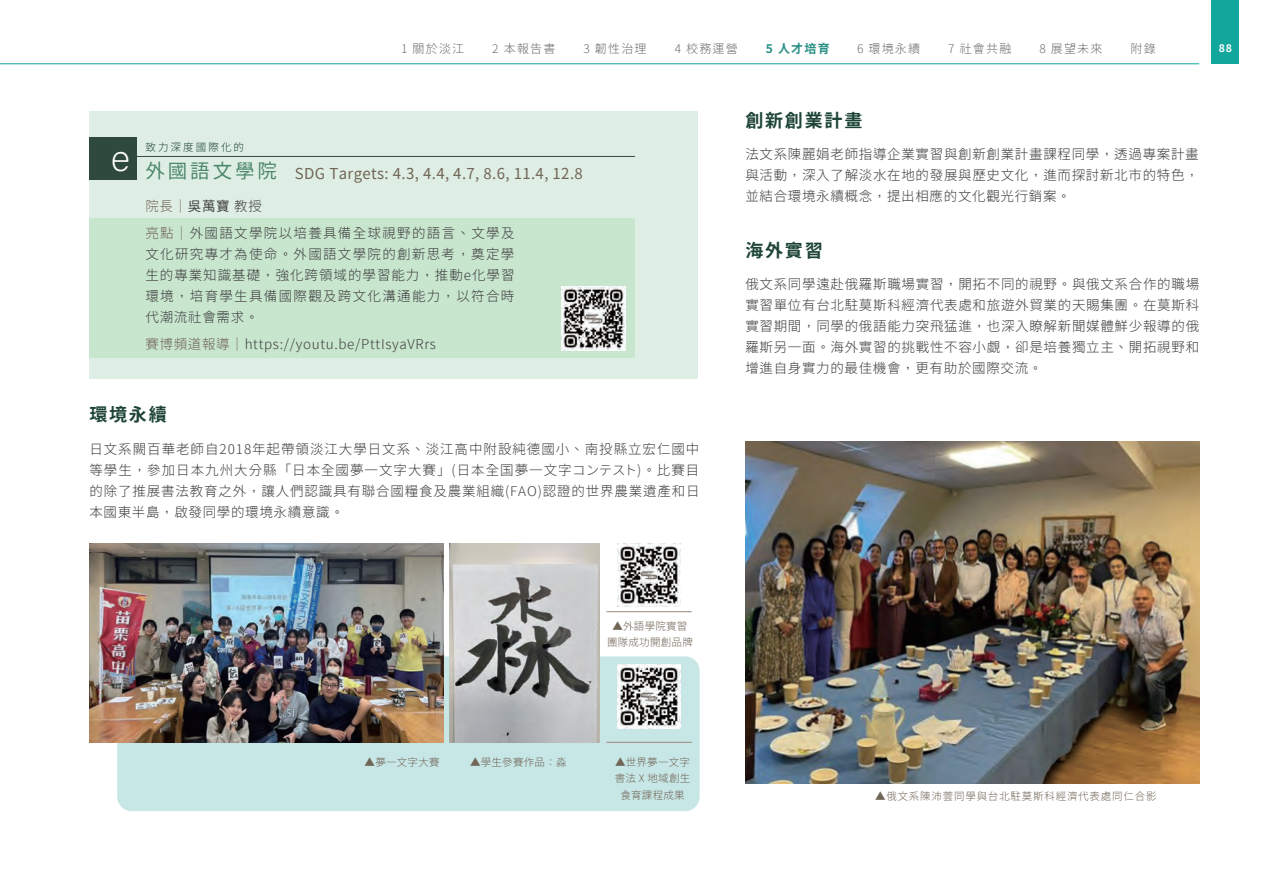
<style>
.page{position:relative;width:1263px;height:893px;background:#fff}
.page>*{position:absolute;margin:0;border:0;box-sizing:border-box;transform-origin:0 0}
.t1{font:19.5px "Taipei Sans TC Beta";letter-spacing:.15em;color:#4c876b}
.t2{font:700 18px "Taipei Sans TC Beta";letter-spacing:.1em;color:#1e4438}
.t3{font:15px "Taipei Sans TC Beta";letter-spacing:.025em;color:#716557}
.t4{font:300 13.5px/21px "Taipei Sans TC Beta";letter-spacing:.05em;color:#3e3e3f;text-align:justify}
.t5{font:300 13.5px/27px "Taipei Sans TC Beta";letter-spacing:.1em;color:#3e3e3f}
.t6{font:300 12px "Taipei Sans TC Beta";letter-spacing:.1em;color:#6c6d70}
.t7{font:700 12px "Taipei Sans TC Beta";color:#299085}
.t8{font:300 10.5px/16.5px "Taipei Sans TC Beta";letter-spacing:.025em;color:#716557;text-align:center}
.t9{font:300 10.5px "Taipei Sans TC Beta";letter-spacing:.075em;color:#716557}
.t10{font:300 10.5px "Taipei Sans TC Beta";letter-spacing:.2em;color:#1e4438}
.t11{font:700 10.5px "Taipei Sans TC Beta";color:#fff}
.s1{color:#716557}
.s2{font-weight:400}
</style>
<div class="page">
<img style="left:745px;top:442px;width:454px;height:342px">
<div style="left:117px;top:656px;width:583px;height:155px;background:#c7e7e6;border-radius:14px"></div>
<hr style="left:0;top:63px;width:1199px;height:1px;background:#12a79d">
<div style="left:1212px;top:0;width:27px;height:64px;background:#12a79d"></div>
<div style="left:89px;top:111px;width:609px;height:268px;background:#dfeee4"></div>
<div style="left:89px;top:218px;width:546px;height:140px;background:#c8e5ce"></div>
<div style="left:89px;top:137px;width:48px;height:43px;background:#2f493d"></div>
<hr style="left:137px;top:156px;width:498px;height:1px;background:#2f493d">
<img style="left:562px;top:286px;width:64px;height:64px">
<img style="left:89px;top:543px;width:354px;height:199px">
<img style="left:450px;top:543px;width:149px;height:199px">
<img style="left:617px;top:664px;width:64px;height:64px">
<hr style="left:606px;top:742px;width:86px;height:1px;background:#9b8679">
<hr style="left:606px;top:611px;width:86px;height:1px;background:#9b8679">
<img style="left:617px;top:543px;width:64px;height:64px">
<p class="t6" style="left:401px;top:42px;width:65px">1 關於淡江</p>
<p class="t6" style="left:492px;top:42px;width:65px">2 本報告書</p>
<p class="t6" style="left:583px;top:42px;width:65px">3 韌性治理</p>
<p class="t6" style="left:675px;top:42px;width:65px">4 校務運營</p>
<p class="t7" style="left:766px;top:42px;width:65px">5 人才培育</p>
<p class="t6" style="left:857px;top:42px;width:65px">6 環境永續</p>
<p class="t6" style="left:948px;top:42px;width:65px">7 社會共融</p>
<p class="t6" style="left:1039px;top:42px;width:65px">8 展望未來</p>
<p class="t6" style="left:1130px;top:42px;width:27px">附錄</p>
<p class="t11" style="left:1219px;top:42px;width:15px">88</p>
<p class="t10" style="left:145px;top:141px;width:100px">致力深度國際化的</p>
<h1 class="t1" style="left:145px;top:160px;width:133px">外國語文學院</h1>
<p class="t5" style="left:145px;top:192px;width:371px"><span class="s1">院長｜</span><span class="s2">吳萬寶</span> 教授<br><span class="s1">亮點｜</span>外國語文學院以培養具備全球視野的語言、文學及</p>
<p class="t4" style="left:145px;top:243px;width:371px">文化研究專才為使命。外國語文學院的創新思考，奠定學生的專業知識基礎，強化跨領域的學習能力，推動e化學習環境，培育學生具備國際觀及跨文化溝通能力，以符合時代潮流社會需求。</p>
<p class="t4" style="left:145px;top:333px;width:292px"><span class="s1">賽博頻道報導｜</span>https://youtu.be/PttIsyaVRrs</p>
<p class="t3" style="left:295px;top:165px;width:289px">SDG Targets: 4.3, 4.4, 4.7, 8.6, 11.4, 12.8</p>
<h2 class="t2" style="left:89px;top:405px;width:79px">環境永續</h2>
<p class="t4" style="left:89px;top:438px;width:612px">日文系闕百華老師自2018年起帶領淡江大學日文系、淡江高中附設純德國小、南投縣立宏仁國中等學生，參加日本九州大分縣「日本全國夢一文字大賽」(日本全国夢一文字コンテスト)。比賽目的除了推展書法教育之外，讓人們認識具有聯合國糧食及農業組織(FAO)認證的世界農業遺產和日本國東半島，啟發同學的環境永續意識。</p>
<p class="t8" style="left:607px;top:618px;width:87px">▲外語學院實習團隊成功開創品牌</p>
<p class="t8" style="left:365px;top:754px;width:77px">▲夢一文字大賽</p>
<p class="t8" style="left:470px;top:754px;width:98px">▲學生參賽作品：淼</p>
<p class="t8" style="left:615px;top:754px;width:77px">▲世界夢一文字書法 X 地域創生食育課程成果</p>
<h2 class="t2" style="left:745px;top:110px;width:118px">創新創業計畫</h2>
<p class="t4" style="left:745px;top:144px;width:455px">法文系陳麗娟老師指導企業實習與創新創業計畫課程同學，透過專案計畫與活動，深入了解淡水在地的發展與歷史文化，進而探討新北市的特色，並結合環境永續概念，提出相應的文化觀光行銷案。</p>
<h2 class="t2" style="left:745px;top:240px;width:79px">海外實習</h2>
<p class="t4" style="left:745px;top:274px;width:455px">俄文系同學遠赴俄羅斯職場實習，開拓不同的視野。與俄文系合作的職場實習單位有台北駐莫斯科經濟代表處和旅遊外貿業的天賜集團。在莫斯科實習期間，同學的俄語能力突飛猛進，也深入瞭解新聞媒體鮮少報導的俄羅斯另一面。海外實習的挑戰性不容小覷，卻是培養獨立主、開拓視野和增進自身實力的最佳機會，更有助於國際交流。</p>
<p class="t9" style="left:875px;top:790px;width:283px">▲俄文系陳沛蕓同學與台北駐莫斯科經濟代表處同仁合影</p>
</div>
